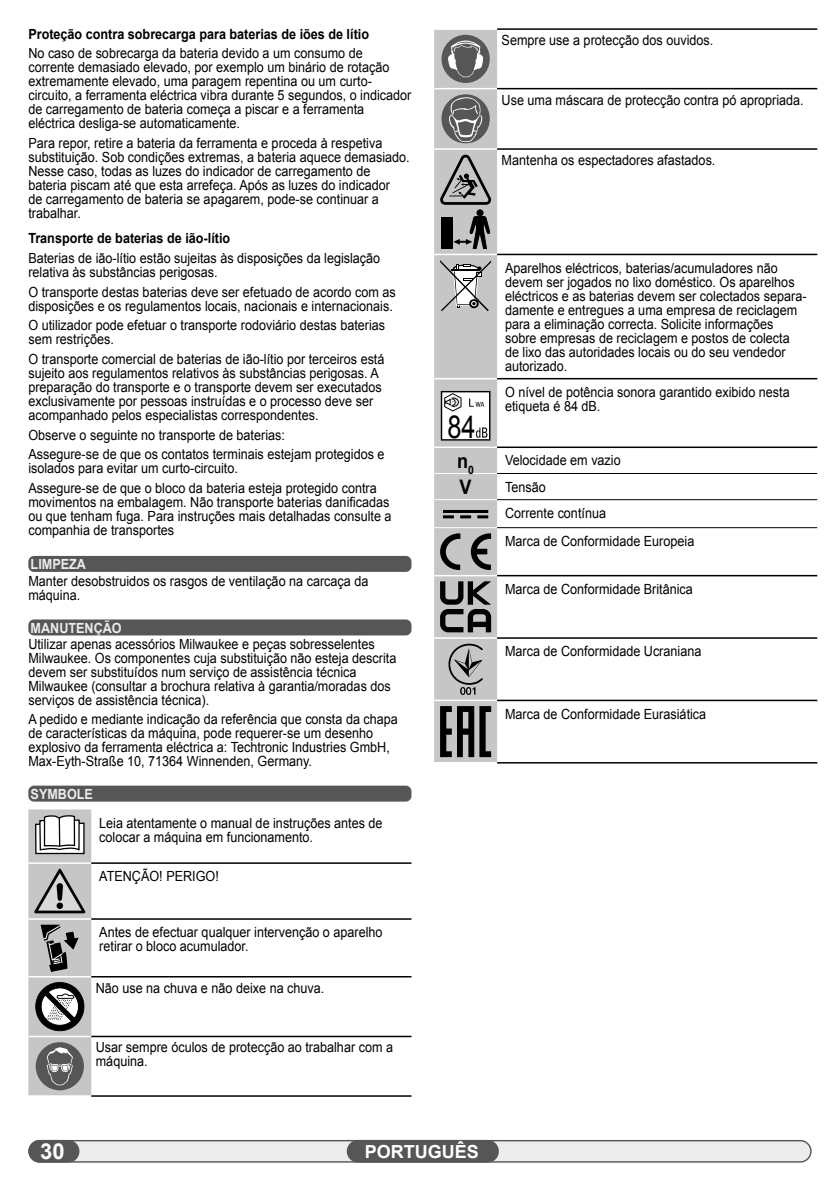
<style>
.page{position:relative;width:840px;height:1191px;background:#fff}
.page>*{position:absolute;margin:0;border:0;box-sizing:border-box;transform-origin:0 0}
.t1{font:33.4px "Arial";color:#000;scale:.83 1}
.t2{font:700 22px "Arial";color:#fff}
.t3{font:700 20px "Arial";color:#000;scale:.9 1}
.t4{font:700 18px "Arial";color:#fff}
.t5{font:14px/14px "Arial";color:#000;scale:.9 1}
.t6{font:700 14px "Arial";color:#000;scale:.9 1}
.t7{font:700 14px "Arial";color:#ececec;scale:.9 1}
.s1{font-size:31.6px}
</style>
<div class="page">
<div style="left:29px;top:1140px;width:781px;height:21px;background:#ececec;border-radius:11px"></div>
<div style="left:28px;top:1140px;width:783px;height:22px;border:1px solid #565656;border-radius:11px"></div>
<div style="left:28px;top:1140px;width:51px;height:22px;background:#565656;border-radius:11px"></div>
<div style="left:28px;top:556px;width:383px;height:16px;background:#565656;border-radius:6px"></div>
<div style="left:28px;top:619px;width:383px;height:16px;background:#565656;border-radius:6px"></div>
<div style="left:28px;top:785px;width:383px;height:16px;background:#565656;border-radius:6px"></div>
<hr style="left:91px;top:862px;width:320px;height:2px;background:#000">
<hr style="left:91px;top:918px;width:320px;height:1px;background:#000">
<hr style="left:91px;top:976px;width:320px;height:1px;background:#000">
<hr style="left:91px;top:1035px;width:320px;height:2px;background:#000">
<hr style="left:91px;top:1095px;width:320px;height:1px;background:#000">
<svg style="left:28px;top:809px;width:63px;height:287px;background:#a7a7a7"></svg>
<svg style="left:434px;top:30px;width:63px;height:732px;background:#c3c3c3"></svg>
<hr style="left:434px;top:88px;width:63px;height:1px;background:#fff">
<hr style="left:434px;top:148px;width:63px;height:2px;background:#fff">
<hr style="left:434px;top:254px;width:63px;height:1px;background:#fff">
<hr style="left:434px;top:378px;width:63px;height:1px;background:#fff">
<hr style="left:434px;top:446px;width:63px;height:2px;background:#fff">
<hr style="left:434px;top:575px;width:63px;height:1px;background:#fff">
<hr style="left:434px;top:637px;width:63px;height:2px;background:#fff">
<hr style="left:434px;top:699px;width:63px;height:2px;background:#fff">
<hr style="left:434px;top:473px;width:63px;height:1px;background:#fff">
<hr style="left:434px;top:499px;width:63px;height:1px;background:#fff">
<hr style="left:434px;top:527px;width:63px;height:1px;background:#fff">
<hr style="left:497px;top:28px;width:319px;height:2px;background:#000">
<hr style="left:497px;top:88px;width:319px;height:1px;background:#000">
<hr style="left:497px;top:148px;width:319px;height:2px;background:#000">
<hr style="left:497px;top:254px;width:319px;height:1px;background:#000">
<hr style="left:497px;top:378px;width:319px;height:1px;background:#000">
<hr style="left:497px;top:446px;width:319px;height:2px;background:#000">
<hr style="left:497px;top:575px;width:319px;height:1px;background:#000">
<hr style="left:497px;top:637px;width:319px;height:2px;background:#000">
<hr style="left:497px;top:699px;width:319px;height:2px;background:#000">
<hr style="left:497px;top:762px;width:319px;height:1px;background:#000">
<hr style="left:497px;top:473px;width:319px;height:1px;background:#000">
<hr style="left:497px;top:499px;width:319px;height:1px;background:#000">
<hr style="left:497px;top:527px;width:319px;height:1px;background:#000">
<div style="left:441px;top:35px;width:48px;height:48px;background:#565656;border-radius:50%"></div>
<svg style="left:447px;top:40px;width:36px;height:37px"></svg>
<svg style="left:441px;top:94px;width:48px;height:49px;background:#818181"></svg>
<svg style="left:437px;top:152px;width:54px;height:55px;background:#9b9b9b"></svg>
<div style="left:476px;top:210px;width:7px;height:6px;background:#000;border-radius:50%"></div>
<div style="left:476px;top:210px;width:7px;height:6px;border:1px solid #000;border-radius:50%"></div>
<svg style="left:453px;top:214px;width:37px;height:35px"></svg>
<div style="left:441px;top:217px;width:11px;height:31px;background:#000"></div>
<svg style="left:440px;top:260px;width:51px;height:51px"></svg>
<div style="left:441px;top:392px;width:48px;height:48px;background:#fff"></div>
<div style="left:440px;top:391px;width:50px;height:49px;border:1px solid #000"></div>
<svg style="left:444px;top:393px;width:17px;height:19px"></svg>
<svg style="left:469px;top:398px;width:15px;height:9px"></svg>
<svg style="left:476px;top:427px;width:11px;height:11px"></svg>
<div style="left:443px;top:413px;width:30px;height:26px;background:#fff"></div>
<svg style="left:443px;top:515px;width:10px;height:3px"></svg>
<svg style="left:477px;top:515px;width:11px;height:3px"></svg>
<svg style="left:460px;top:515px;width:11px;height:3px"></svg>
<hr style="left:443px;top:510px;width:45px;height:3px;background:#000">
<svg style="left:470px;top:533px;width:21px;height:37px"></svg>
<svg style="left:440px;top:533px;width:20px;height:37px"></svg>
<svg style="left:440px;top:581px;width:51px;height:51px;background:#6b6b6b"></svg>
<svg style="left:448px;top:643px;width:34px;height:52px;background:#9b9b9b"></svg>
<svg style="left:440px;top:706px;width:51px;height:51px;background:#565656"></svg>
<div style="left:346px;top:1140px;width:152px;height:22px;background:#565656;border-radius:11px"></div>
<p class="t6" style="left:28px;top:24px;width:380px">Proteção contra sobrecarga para baterias de iões de lítio</p>
<p class="t5" style="left:28px;top:46px;width:427px">No caso de sobrecarga da bateria devido a um consumo de corrente demasiado elevado, por exemplo um binário de rotação extremamente elevado, uma paragem repentina ou um curto&shy;circuito, a ferramenta eléctrica vibra durante 5 segundos, o indicador de carregamento de bateria começa a piscar e a ferramenta eléctrica desliga-se automaticamente.</p>
<p class="t5" style="left:28px;top:136px;width:425px">Para repor, retire a bateria da ferramenta e proceda à respetiva substituição. Sob condições extremas, a bateria aquece demasiado.<br>Nesse caso, todas as luzes do indicador de carregamento de bateria piscam até que esta arrefeça. Após as luzes do indicador<br>de carregamento de bateria se apagarem, pode-se continuar a trabalhar.</p>
<p class="t6" style="left:28px;top:229px;width:226px">Transporte de baterias de ião-lítio</p>
<p class="t5" style="left:28px;top:251px;width:392px">Baterias de ião-lítio estão sujeitas às disposições da legislação relativa às substâncias perigosas.</p>
<p class="t5" style="left:28px;top:285px;width:409px">O transporte destas baterias deve ser efetuado de acordo com as disposições e os regulamentos locais, nacionais e internacionais.</p>
<p class="t5" style="left:28px;top:318px;width:398px">O utilizador pode efetuar o transporte rodoviário destas baterias sem restrições.</p>
<p class="t5" style="left:28px;top:352px;width:397px">O transporte comercial de baterias de ião-lítio por terceiros está sujeito aos regulamentos relativos às substâncias perigosas. A preparação do transporte e o transporte devem ser executados exclusivamente por pessoas instruídas e o processo deve ser acompanhado pelos especialistas correspondentes.</p>
<p class="t5" style="left:28px;top:425px;width:397px;line-height:19.6px">Observe o seguinte no transporte de baterias:<br>Assegure-se de que os contatos terminais estejam protegidos e</p>
<p class="t5" style="left:28px;top:459px;width:388px;line-height:19.6px">isolados para evitar um curto-circuito.<br>Assegure-se de que o bloco da bateria esteja protegido contra</p>
<p class="t5" style="left:28px;top:495px;width:405px">movimentos na embalagem. Não transporte baterias danificadas ou que tenham fuga. Para instruções mais detalhadas consulte a companhia de transportes</p>
<p class="t7" style="left:31px;top:555px;width:63px">LIMPEZA</p>
<p class="t5" style="left:28px;top:574px;width:379px">Manter desobstruidos os rasgos de ventilação na carcaça da máquina.</p>
<p class="t7" style="left:31px;top:618px;width:103px">MANUTENÇÃO</p>
<p class="t5" style="left:28px;top:637px;width:410px">Utilizar apenas acessórios Milwaukee e peças sobresselentes Milwaukee. Os componentes cuja substituição não esteja descrita devem ser substituídos num serviço de assistência técnica Milwaukee (consultar a brochura relativa à garantia/moradas dos serviços de assistência técnica).</p>
<p class="t5" style="left:28px;top:712px;width:412px">A pedido e mediante indicação da referência que consta da chapa de características da máquina, pode requerer-se um desenho explosivo da ferramenta eléctrica a: Techtronic Industries GmbH, Max‑Eyth‑Straße 10, 71364 Winnenden, Germany.</p>
<p class="t7" style="left:31px;top:784px;width:71px">SYMBOLE</p>
<p class="t5" style="left:99px;top:816px;width:316px">Leia atentamente o manual de instruções antes de colocar a máquina em funcionamento.</p>
<p class="t5" style="left:99px;top:869px;width:134px">ATENÇÃO! PERIGO!</p>
<p class="t5" style="left:99px;top:925px;width:316px">Antes de efectuar qualquer intervenção o aparelho retirar o bloco acumulador.</p>
<p class="t5" style="left:96px;top:980px;width:255px">Não use na chuva e não deixe na chuva.</p>
<p class="t5" style="left:96px;top:1040px;width:331px">Usar sempre óculos de protecção ao trabalhar com a máquina.</p>
<p class="t5" style="left:501px;top:33px;width:237px">Sempre use a protecção dos ouvidos.</p>
<p class="t5" style="left:501px;top:93px;width:337px">Use uma máscara de protecção contra pó apropriada.</p>
<p class="t5" style="left:501px;top:153px;width:239px">Mantenha os espectadores afastados.</p>
<h1 class="t1" style="left:444px;top:404px;width:39px">??<span class="s1">84</span></h1>
<p class="t5" style="left:505px;top:261px;width:336px">Aparelhos eléctricos, baterias/acumuladores não devem ser jogados no lixo doméstico. Os aparelhos eléctricos e as baterias devem ser colectados separa&shy;damente e entregues a uma empresa de reciclagem para a eliminação correcta. Solicite informações sobre empresas de reciclagem e postos de colecta de lixo das autoridades locais ou do seu vendedor autorizado.</p>
<p class="t5" style="left:505px;top:385px;width:317px">O nível de potência sonora garantido exibido nesta etiqueta é 84 dB.</p>
<h3 class="t3" style="left:457px;top:447px;width:20px">n<sub>0</sub></h3>
<p class="t5" style="left:505px;top:454px;width:130px">Velocidade em vazio</p>
<h3 class="t3" style="left:459px;top:473px;width:15px">V</h3>
<p class="t5" style="left:505px;top:474px;width:114px;line-height:26.2px">Tensão<br>Corrente contínua</p>
<p class="t5" style="left:505px;top:534px;width:212px">Marca de Conformidade Europeia</p>
<p class="t5" style="left:505px;top:582px;width:210px">Marca de Conformidade Britânica</p>
<p class="t5" style="left:505px;top:644px;width:219px">Marca de Conformidade Ucraniana</p>
<p class="t5" style="left:505px;top:707px;width:225px">Marca de Conformidade Eurasiática</p>
<h2 class="t2" style="left:40px;top:1137px;width:26px">30</h2>
<p class="t4" style="left:364px;top:1139px;width:116px">PORTUGUÊS</p>
</div>
